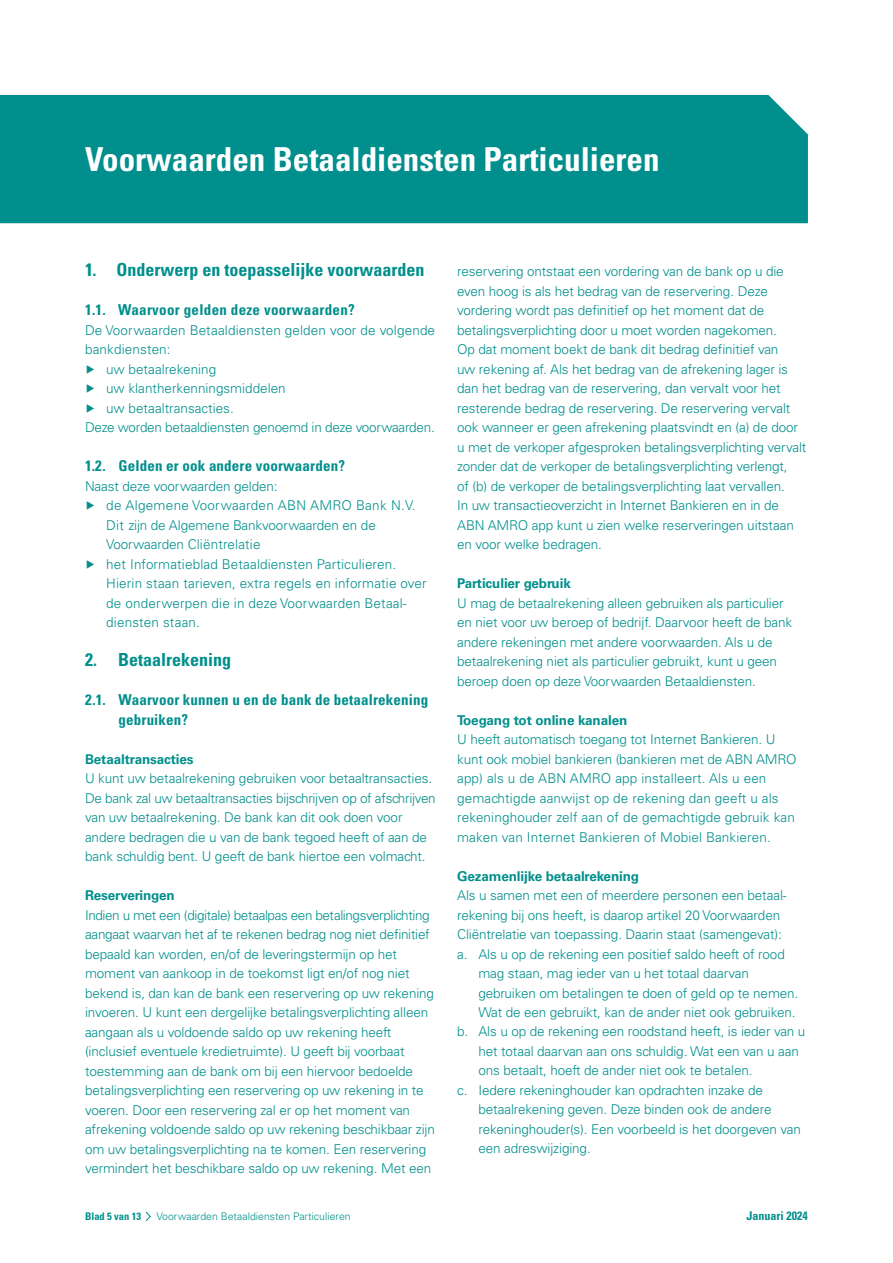
<style>
.page{position:relative;width:893px;height:1263px;background:#fff}
.page>*{position:absolute;margin:0;border:0;box-sizing:border-box;transform-origin:0 0}
.t1{font:700 condensed 33px "Univers LT Std";color:#fff}
.t2{font:700 condensed 18px "Univers LT Std";color:#008f8c}
.t3{font:700 condensed 15px/19.5px "Univers LT Std";letter-spacing:.01em;color:#008f8c}
.t4{font:300 13.5px/19.5px "Univers LT Std";letter-spacing:-.01em;color:#008f8c}
.t5{font:300 13.5px/19.5px "Univers LT Std";letter-spacing:.01em;color:#008f8c}
.t6{font:700 13.5px "Univers LT Std";letter-spacing:-.01em;color:#008f8c}
.t7{font:300 13.5px "Univers LT Std";letter-spacing:.02em;color:#008f8c}
.t8{font:700 condensed 12px "Univers LT Std";color:#008f8c}
.t9{font:300 10.5px "Univers LT Std";color:#008f8c}
.t10{font:700 condensed 10.5px "Univers LT Std";color:#008f8c}
</style>
<div class="page">
<svg style="left:0;top:94px;width:809px;height:42px;background:#80c7c5"></svg>
<svg style="left:145px;top:1211px;width:6px;height:10px"></svg>
<div style="left:0;top:96px;width:808px;height:127px;background:#008f8c"></div>
<h1 class="t1" style="left:85px;top:139px;width:576px">Voorwaarden Betaaldiensten Particulieren</h1>
<h2 class="t2" style="left:85px;top:259px;width:341px">1. Onderwerp en toepasselijke voorwaarden</h2>
<p class="t3" style="left:85px;top:300px;width:271px">1.1. Waarvoor gelden deze voorwaarden?</p>
<p class="t4" style="left:85px;top:320px;width:352px">De Voorwaarden Betaaldiensten gelden voor de volgende bankdiensten:<br>▶ uw betaalrekening<br>▶ uw klantherkenningsmiddelen<br>▶ uw betaaltransacties.<br>Deze worden betaaldiensten genoemd in deze voorwaarden.</p>
<p class="t3" style="left:85px;top:456px;width:261px">1.2. Gelden er ook andere voorwaarden?</p>
<p class="t4" style="left:85px;top:476px;width:194px">Naast deze voorwaarden gelden:</p>
<p class="t7" style="left:85px;top:497px;width:332px">▶ de Algemene Voorwaarden ABN AMRO Bank N.V.</p>
<p class="t4" style="left:106px;top:515px;width:271px">Dit zijn de Algemene Bankvoorwaarden en de</p>
<p class="t5" style="left:106px;top:535px;width:156px">Voorwaarden Cliëntrelatie</p>
<p class="t5" style="left:85px;top:554px;width:313px">▶ het Informatieblad Betaaldiensten Particulieren.</p>
<p class="t5" style="left:106px;top:574px;width:322px">Hierin staan tarieven, extra regels en informatie over</p>
<p class="t5" style="left:106px;top:593px;width:302px">de onderwerpen die in deze Voorwaarden Betaal-</p>
<p class="t5" style="left:106px;top:613px;width:95px">diensten staan.</p>
<h2 class="t2" style="left:85px;top:649px;width:147px">2. Betaalrekening</h2>
<p class="t3" style="left:119px;top:690px;width:311px;text-indent:-34px">2.1. Waarvoor kunnen u en de bank de betaalrekening gebruiken?</p>
<p class="t6" style="left:85px;top:751px;width:110px">Betaaltransacties</p>
<p class="t4" style="left:85px;top:769px;width:352px">U kunt uw betaalrekening gebruiken voor betaaltransacties.<br>De bank zal uw betaaltransacties bijschrijven op of afschrijven van uw betaalrekening. De bank kan dit ook doen voor andere bedragen die u van de bank tegoed heeft of aan de bank schuldig bent. U geeft de bank hiertoe een volmacht.</p>
<p class="t6" style="left:85px;top:887px;width:91px">Reserveringen</p>
<p class="t4" style="left:85px;top:905px;width:351px">Indien u met een (digitale) betaalpas een betalingsverplichting aangaat waarvan het af te rekenen bedrag nog niet definitief bepaald kan worden, en/of de leveringstermijn op het moment van aankoop in de toekomst ligt en/of nog niet bekend is, dan kan de bank een reservering op uw rekening invoeren. U kunt een dergelijke betalingsverplichting alleen aangaan als u voldoende saldo op uw rekening heeft (inclusief eventuele kredietruimte). U geeft bij voorbaat toestemming aan de bank om bij een hiervoor bedoelde betalingsverplichting een reservering op uw rekening in te voeren. Door een reservering zal er op het moment van afrekening voldoende saldo op uw rekening beschikbaar zijn om uw betalingsverplichting na te komen. Een reservering vermindert het beschikbare saldo op uw rekening. Met een</p>
<p class="t4" style="left:457px;top:262px;width:351px">reservering ontstaat een vordering van de bank op u die even hoog is als het bedrag van de reservering. Deze vordering wordt pas definitief op het moment dat de betalingsverplichting door u moet worden nagekomen.<br>Op dat moment boekt de bank dit bedrag definitief van<br>uw rekening af. Als het bedrag van de afrekening lager is dan het bedrag van de reservering, dan vervalt voor het resterende bedrag de reservering. De reservering vervalt ook wanneer er geen afrekening plaatsvindt en (a) de door u met de verkoper afgesproken betalingsverplichting vervalt zonder dat de verkoper de betalingsverplichting verlengt,<br>of (b) de verkoper de betalingsverplichting laat vervallen.<br>In uw transactieoverzicht in Internet Bankieren en in de ABN AMRO app kunt u zien welke reserveringen uitstaan en voor welke bedragen.</p>
<p class="t6" style="left:457px;top:575px;width:115px">Particulier gebruik</p>
<p class="t4" style="left:457px;top:593px;width:337px">U mag de betaalrekening alleen gebruiken als particulier en niet voor uw beroep of bedrijf. Daarvoor heeft de bank andere rekeningen met andere voorwaarden. Als u de betaalrekening niet als particulier gebruikt, kunt u geen beroep doen op deze Voorwaarden Betaaldiensten.</p>
<p class="t6" style="left:457px;top:712px;width:172px">Toegang tot online kanalen</p>
<p class="t5" style="left:457px;top:729px;width:341px">U heeft automatisch toegang tot Internet Bankieren. U kunt ook mobiel bankieren (bankieren met de ABN AMRO app) als u de ABN AMRO app installeert. Als u een gemachtigde aanwijst op de rekening dan geeft u als rekeninghouder zelf aan of de gemachtigde gebruik kan maken van Internet Bankieren of Mobiel Bankieren.</p>
<p class="t6" style="left:457px;top:868px;width:183px">Gezamenlijke betaalrekening</p>
<p class="t4" style="left:457px;top:885px;width:331px">Als u samen met een of meerdere personen een betaal-</p>
<p class="t4" style="left:457px;top:905px;width:325px">rekening bij ons heeft, is daarop artikel 20 Voorwaarden</p>
<p class="t4" style="left:457px;top:924px;width:326px">Cliëntrelatie van toepassing. Daarin staat (samengevat):</p>
<p class="t4" style="left:457px;top:944px;width:329px">a. Als u op de rekening een positief saldo heeft of rood</p>
<p class="t4" style="left:478px;top:963px;width:272px">mag staan, mag ieder van u het totaal daarvan</p>
<p class="t4" style="left:478px;top:983px;width:321px">gebruiken om betalingen te doen of geld op te nemen.</p>
<p class="t4" style="left:478px;top:1002px;width:319px">Wat de een gebruikt, kan de ander niet ook gebruiken.</p>
<p class="t4" style="left:457px;top:1022px;width:350px">b. Als u op de rekening een roodstand heeft, is ieder van u</p>
<p class="t4" style="left:478px;top:1041px;width:322px">het totaal daarvan aan ons schuldig. Wat een van u aan</p>
<p class="t4" style="left:478px;top:1061px;width:276px">ons betaalt, hoeft de ander niet ook te betalen.</p>
<p class="t4" style="left:457px;top:1080px;width:307px">c. Iedere rekeninghouder kan opdrachten inzake de</p>
<p class="t4" style="left:478px;top:1100px;width:295px">betaalrekening geven. Deze binden ook de andere</p>
<p class="t4" style="left:478px;top:1119px;width:324px">rekeninghouder(s). Een voorbeeld is het doorgeven van</p>
<p class="t4" style="left:478px;top:1139px;width:114px">een adreswijziging.</p>
<p class="t10" style="left:85px;top:1209px;width:57px">Blad 5 van 13</p>
<p class="t9" style="left:157px;top:1209px;width:196px">Voorwaarden Betaaldiensten Particulieren</p>
<p class="t8" style="left:747px;top:1208px;width:63px">Januari 2024</p>
</div>
